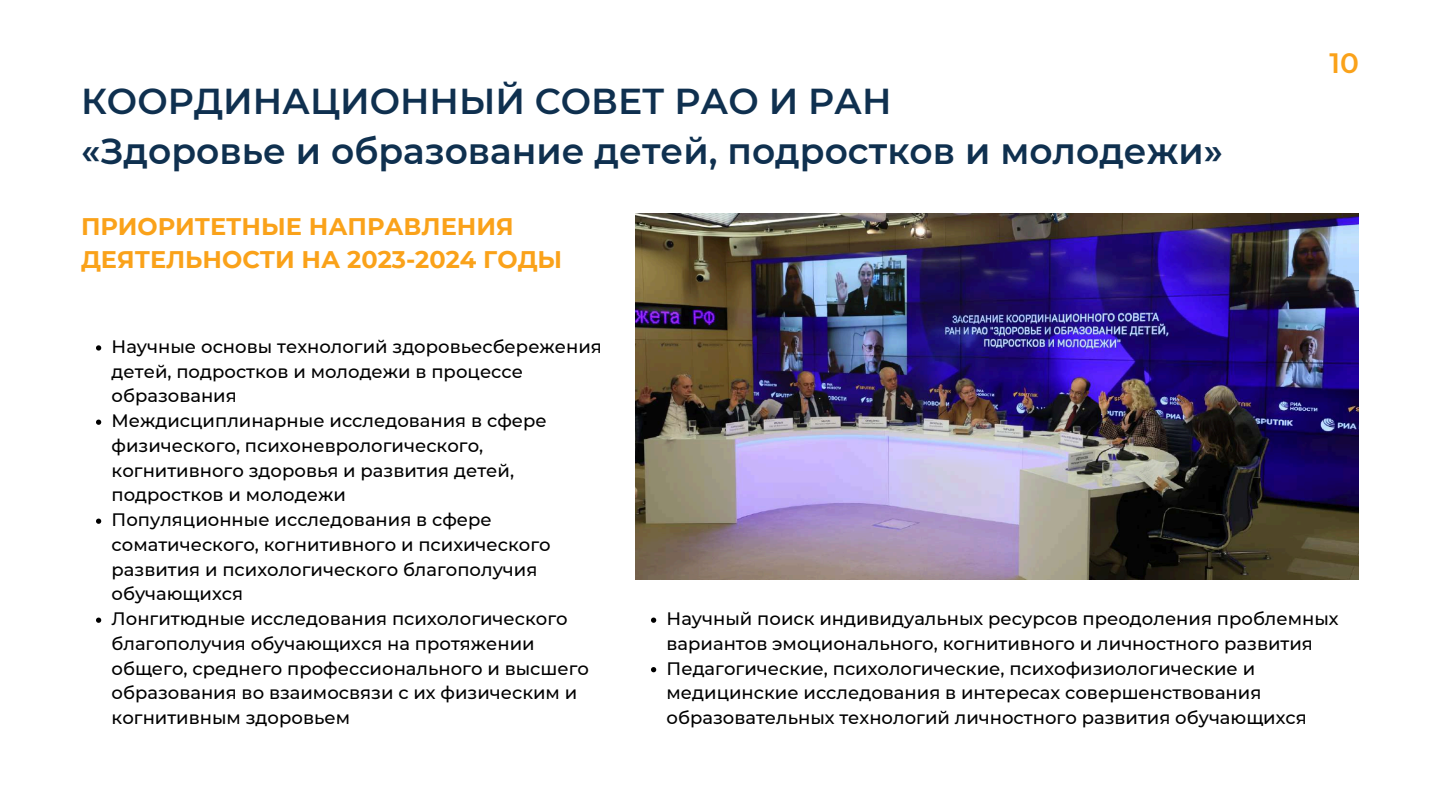
<style>
.page{position:relative;width:1440px;height:810px;background:#fff}
.page>*{position:absolute;margin:0;border:0;box-sizing:border-box;transform-origin:0 0}
.t1{font:600 36px/50.2px "Montserrat";color:#0f304f}
.t2{font:600 28px "Montserrat";color:#faa21a}
.t3{font:700 24px/33px "Montserrat";color:#faa21a}
.t4{font:500 18px/24.8px "Montserrat";color:#000}
</style>
<div class="page">
<svg style="left:96px;top:345px;width:5px;height:6px"></svg>
<svg style="left:96px;top:420px;width:5px;height:5px"></svg>
<svg style="left:96px;top:519px;width:5px;height:5px"></svg>
<svg style="left:96px;top:618px;width:5px;height:5px"></svg>
<img style="left:636px;top:214px;width:723px;height:365px">
<svg style="left:651px;top:618px;width:5px;height:5px"></svg>
<svg style="left:651px;top:667px;width:5px;height:5px"></svg>
<h1 class="t1" style="left:81px;top:76px;width:1143px">КООРДИНАЦИОННЫЙ СОВЕТ РАО И РАН<br>«Здоровье и образование детей, подростков и молодежи»</h1>
<h3 class="t3" style="left:81px;top:210px;width:483px">ПРИОРИТЕТНЫЕ НАПРАВЛЕНИЯ<br>ДЕЯТЕЛЬНОСТИ НА 2023-2024 ГОДЫ</h3>
<h2 class="t2" style="left:1329px;top:46px;width:31px">10</h2>
<p class="t4" style="left:112px;top:334px;width:492px">Научные основы технологий здоровьесбережения детей, подростков и молодежи в процессе образования<br>Междисциплинарные исследования в сфере физического, психоневрологического, когнитивного здоровья и развития детей, подростков и молодежи<br>Популяционные исследования в сфере соматического, когнитивного и психического развития и психологического благополучия обучающихся<br>Лонгитюдные исследования психологического благополучия обучающихся на протяжении общего, среднего профессионального и высшего образования во взаимосвязи с их физическим и когнитивным здоровьем</p>
<p class="t4" style="left:667px;top:606px;width:674px">Научный поиск индивидуальных ресурсов преодоления проблемных вариантов эмоционального, когнитивного и личностного развития Педагогические, психологические, психофизиологические и медицинские исследования в интересах совершенствования образовательных технологий личностного развития обучающихся</p>
</div>
